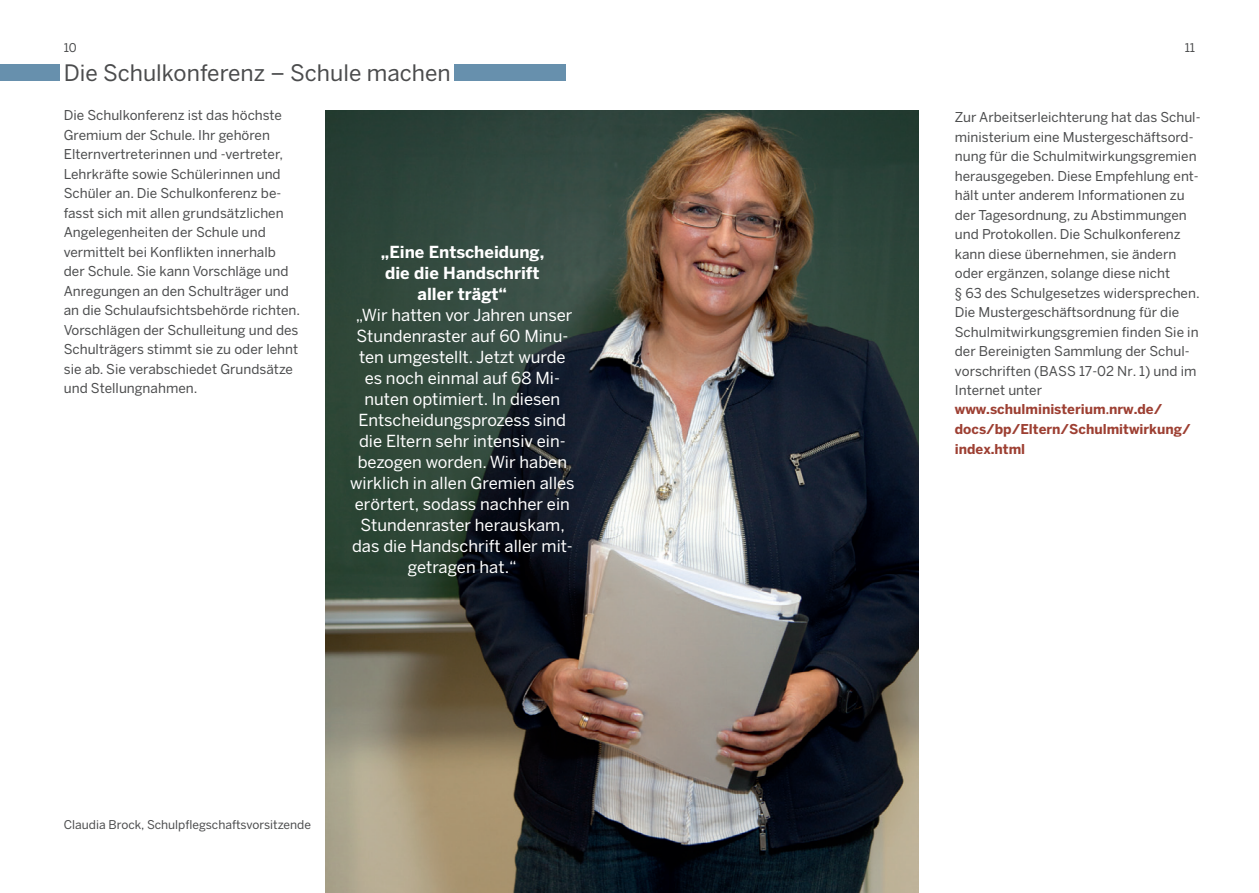
<style>
.page{position:relative;width:1259px;height:893px;background:#fff}
.page>*{position:absolute;margin:0;border:0;box-sizing:border-box;transform-origin:0 0}
.t1{font:22.5px "Benton Sans";color:#4b4c4d}
.t2{font:16.5px/21px "Benton Sans";color:#fff;text-align:center}
.t3{font:700 16.5px/21px "Benton Sans";color:#fff;text-align:center}
.t4{font:13.5px/19.5px "Benton Sans";color:#4b4c4d}
.t5{font:700 13.5px/19.5px "Benton Sans";color:#9d3f32}
.t6{font:12px "Benton Sans";color:#4b4c4d}
.s1{font-weight:700;color:#9d3f32}
.s2{font-family:"Minion Pro";font-weight:700;color:#9d3f32}
</style>
<div class="page">
<img style="left:325px;top:111px;width:593px;height:782px">
<div style="left:455px;top:64px;width:111px;height:17px;background:#6790ad"></div>
<div style="left:0;top:64px;width:60px;height:17px;background:#6790ad"></div>
<p class="t6" style="left:64px;top:41px;width:15px">10</p>
<p class="t6" style="left:1184px;top:41px;width:12px">11</p>
<p class="t1" style="left:64px;top:59px;width:388px">Die Schulkonferenz – Schule machen</p>
<p class="t4" style="left:64px;top:106px;width:238px">Die Schulkonferenz ist das höchste Gremium der Schule. Ihr gehören Elternvertreterinnen und -vertreter, Lehrkräfte sowie Schülerinnen und Schüler an. Die Schulkonferenz be&shy;fasst sich mit allen grundsätzlichen Angelegenheiten der Schule und vermittelt bei Konflikten innerhalb der Schule. Sie kann Vorschläge und Anregungen an den Schulträger und an die Schulaufsichtsbehörde richten.<br>Vorschlägen der Schulleitung und des Schulträgers stimmt sie zu oder lehnt sie ab. Sie verabschiedet Grundsätze und Stellungnahmen.</p>
<p class="t3" style="left:381px;top:241px;width:165px">„Eine Entscheidung, die die Handschrift aller trägt“</p>
<p class="t2" style="left:350px;top:305px;width:226px">„Wir hatten vor Jahren unser<br>Stundenraster auf 60 Minu&shy;ten umgestellt. Jetzt wurde es noch einmal auf 68 Mi&shy;nuten optimiert. In diesen<br>Entscheidungsprozess sind die Eltern sehr intensiv ein&shy;bezogen worden. Wir haben wirklich in allen Gremien alles erörtert, sodass nachher ein<br>Stundenraster herauskam, das die Handschrift aller mit&shy;getragen hat.“</p>
<p class="t6" style="left:64px;top:817px;width:249px">Claudia Brock, Schulpflegschaftsvorsitzende</p>
<p class="t4" style="left:955px;top:108px;width:247px">Zur Arbeitserleichterung hat das Schul&shy;ministerium eine Mustergeschäftsord&shy;nung für die Schulmitwirkungsgremien herausgegeben. Diese Empfehlung ent&shy;hält unter anderem Informationen zu der Tagesordnung, zu Abstimmungen und Protokollen. Die Schulkonferenz kann diese übernehmen, sie ändern oder ergänzen, solange diese nicht<br>§ 63 des Schulgesetzes widersprechen.<br>Die Mustergeschäftsordnung für die Schulmitwirkungsgremien finden Sie in der Bereinigten Sammlung der Schul&shy;vorschriften (BASS 17-02 Nr. 1) und im Internet unter <span class="s1">www.schulministerium</span><span class="s2">.</span><span class="s1">nrw.de/</span></p>
<p class="t5" style="left:955px;top:420px;width:237px">docs/bp/Eltern/Schulmitwirkung/ index.html</p>
</div>
